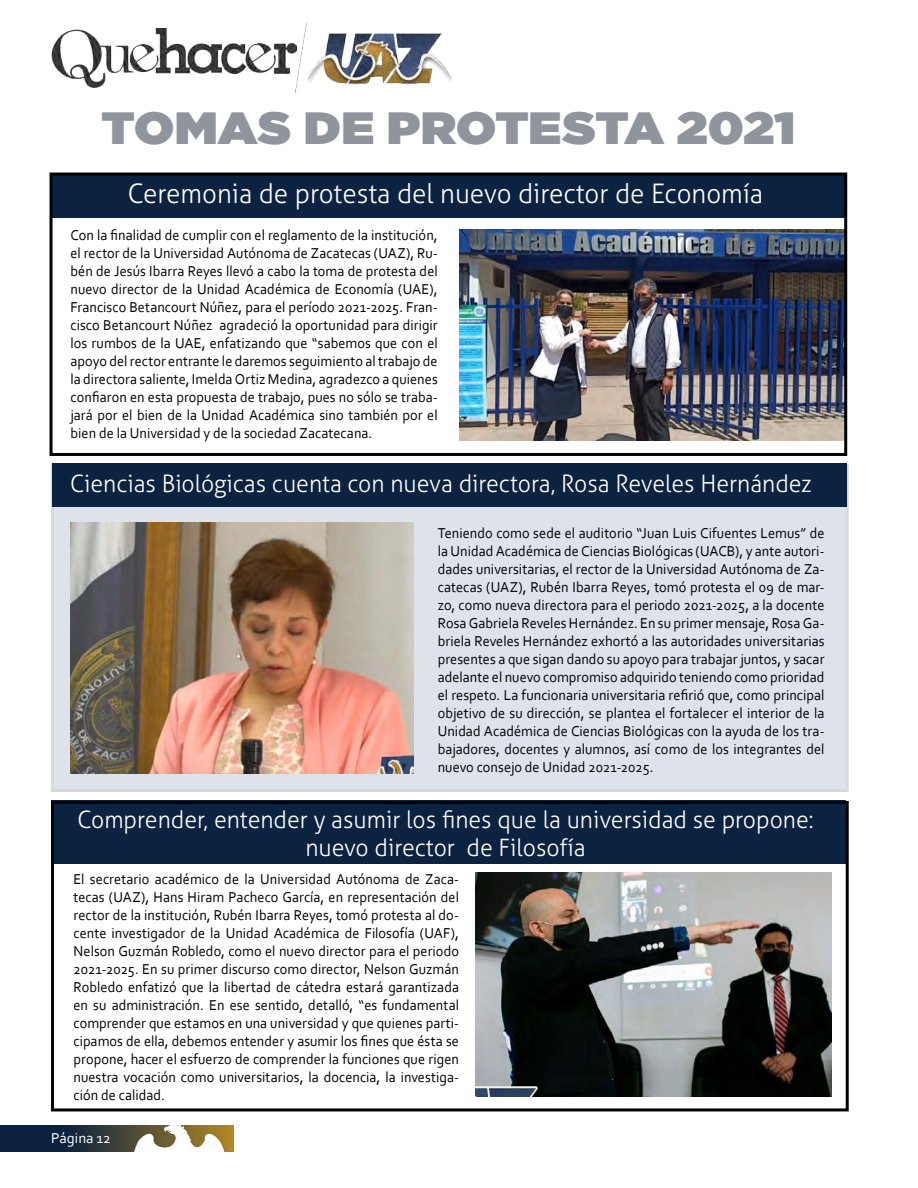
<style>
.page{position:relative;width:918px;height:1188px;background:#fff}
.page>*{position:absolute;margin:0;border:0;box-sizing:border-box;transform-origin:0 0}
.t1{font:900 45px "Gotham";color:#90949c;scale:1.1 1}
.t2{font:300 27px "Aller";color:#fff;scale:.96 1}
.t3{font:300 24px/28.8px "Aller";color:#fff;text-align:center;scale:.96 1}
.t4{font:15px/18px "Corbel";letter-spacing:.005em;color:#000;text-align:justify;scale:.95 1}
.t5{font:15px "Corbel";color:#fff}
</style>
<div class="page">
<svg style="left:0;top:1125px;width:121px;height:27px;background:#16283d"></svg>
<img style="left:51px;top:28px;width:241px;height:60px">
<img style="left:292px;top:22px;width:160px;height:70px">
<img style="left:121px;top:1125px;width:113px;height:27px">
<div style="left:51px;top:801px;width:795px;height:63px;background:#0c2241"></div>
<div style="left:53px;top:465px;width:794px;height:325px;background:#dee2eb"></div>
<div style="left:53px;top:464px;width:794px;height:43px;background:#0c2241"></div>
<div style="left:51px;top:174px;width:795px;height:43px;background:#0c2241"></div>
<img style="left:459px;top:230px;width:384px;height:211px">
<div style="left:50px;top:173px;width:797px;height:283px;border:3px solid #000"></div>
<img style="left:71px;top:522px;width:343px;height:252px">
<div style="left:51px;top:801px;width:798px;height:310px;border:3px solid #000"></div>
<img style="left:476px;top:873px;width:355px;height:223px">
<h1 class="t1" style="left:101px;top:96px;width:632px">TOMAS DE PROTESTA 2021</h1>
<h2 class="t2" style="left:128px;top:177px;width:664px">Ceremonia de protesta del nuevo director de Economía</h2>
<p class="t4" style="left:71px;top:226px;width:388px">Con la finalidad de cumplir con el reglamento de la institución, el rector de la Universidad Autónoma de Zacatecas (UAZ), Ru&shy;bén de Jesús Ibarra Reyes llevó a cabo la toma de protesta del nuevo director de la Unidad Académica de Economía (UAE), Francisco Betancourt Núñez, para el período 2021-2025. Fran&shy;cisco Betancourt Núñez agradeció la oportunidad para dirigir los rumbos de la UAE, enfatizando que “sabemos que con el apoyo del rector entrante le daremos seguimiento al trabajo de la directora saliente, Imelda Ortiz Medina, agradezco a quienes confiaron en esta propuesta de trabajo, pues no sólo se traba&shy;jará por el bien de la Unidad Académica sino también por el bien de la Universidad y de la sociedad Zacatecana.</p>
<h3 class="t3" style="left:70px;top:469px;width:774px">Ciencias Biológicas cuenta con nueva directora, Rosa Reveles Hernández</h3>
<p class="t4" style="left:438px;top:523px;width:409px">Teniendo como sede el auditorio “Juan Luis Cifuentes Lemus” de la Unidad Académica de Ciencias Biológicas (UACB), y ante autori&shy;dades universitarias, el rector de la Universidad Autónoma de Za&shy;catecas (UAZ), Rubén Ibarra Reyes, tomó protesta el 09 de mar&shy;zo, como nueva directora para el periodo 2021-2025, a la docente Rosa Gabriela Reveles Hernández. En su primer mensaje, Rosa Ga&shy;briela Reveles Hernández exhortó a las autoridades universitarias presentes a que sigan dando su apoyo para trabajar juntos, y sacar adelante el nuevo compromiso adquirido teniendo como prioridad el respeto. La funcionaria universitaria refirió que, como principal objetivo de su dirección, se plantea el fortalecer el interior de la Unidad Académica de Ciencias Biológicas con la ayuda de los tra&shy;bajadores, docentes y alumnos, así como de los integrantes del nuevo consejo de Unidad 2021-2025.</p>
<h3 class="t3" style="left:77px;top:805px;width:768px">Comprender, entender y asumir los fines que la universidad se propone: nuevo director de Filosofía</h3>
<p class="t4" style="left:74px;top:869px;width:407px">El secretario académico de la Universidad Autónoma de Zaca&shy;tecas (UAZ), Hans Hiram Pacheco García, en representación del rector de la institución, Rubén Ibarra Reyes, tomó protesta al do&shy;cente investigador de la Unidad Académica de Filosofía (UAF), Nelson Guzmán Robledo, como el nuevo director para el periodo 2021-2025. En su primer discurso como director, Nelson Guzmán Robledo enfatizó que la libertad de cátedra estará garantizada en su administración. En ese sentido, detalló, “es fundamental comprender que estamos en una universidad y que quienes parti&shy;cipamos de ella, debemos entender y asumir los fines que ésta se propone, hacer el esfuerzo de comprender la funciones que rigen nuestra vocación como universitarios, la docencia, la investiga&shy;ción de calidad.</p>
<p class="t5" style="left:51px;top:1129px;width:61px">Página 12</p>
</div>
